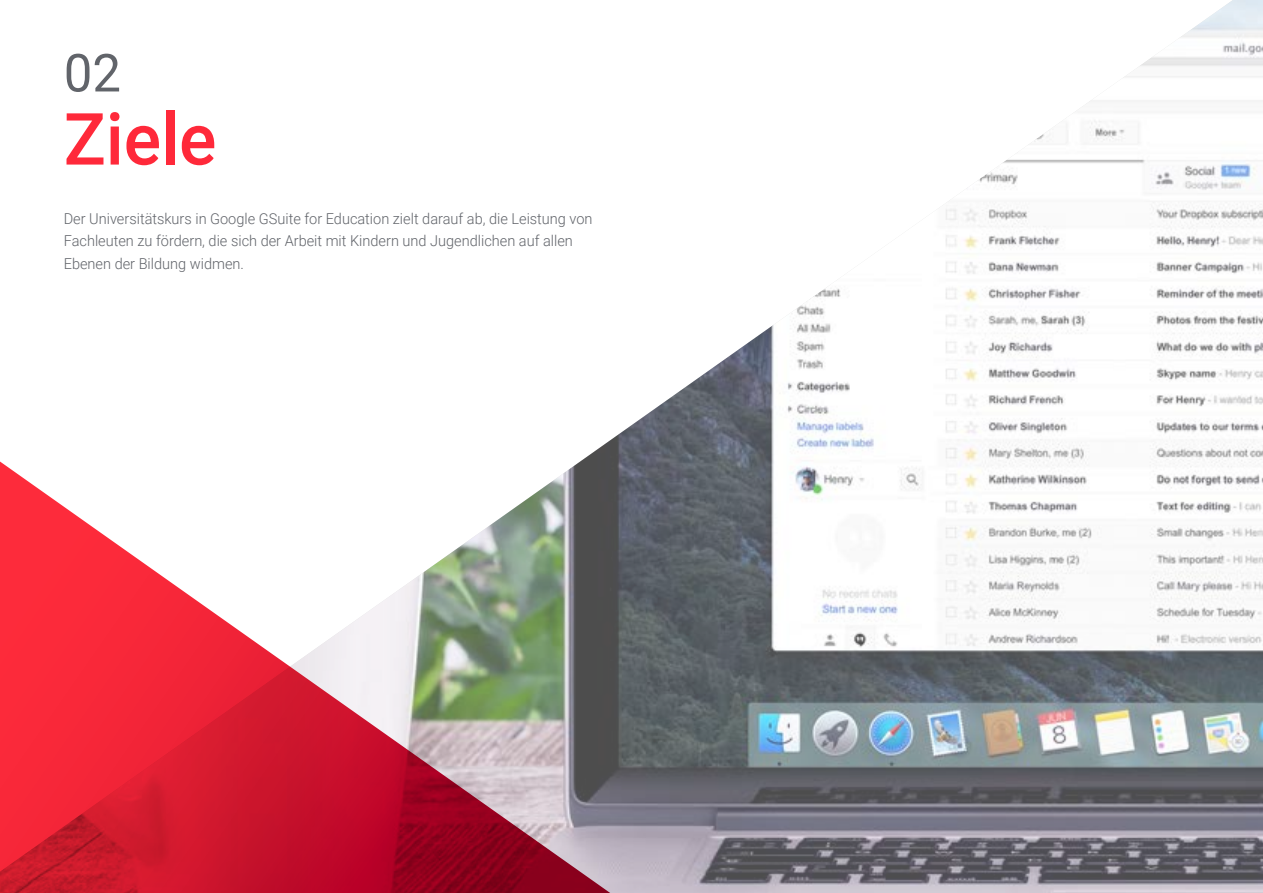
<style>
.page{position:relative;width:1263px;height:893px;background:#fff}
.page>*{position:absolute;margin:0;border:0;box-sizing:border-box;transform-origin:0 0}
.t1{font:500 72px "Roboto";color:#ff293a}
.t2{font:52.5px "Roboto";color:#61646a}
.t3{font:300 15px/22.5px "Roboto";color:#61646a}
</style>
<div class="page">
<img style="left:602px;top:0;width:661px;height:893px">
<svg style="left:0;top:446px;width:640px;height:447px"></svg>
<h2 class="t2" style="left:64px;top:36px;width:59px">02</h2>
<h1 class="t1" style="left:64px;top:89px;width:154px">Ziele</h1>
<p class="t3" style="left:64px;top:207px;width:530px">Der Universitätskurs in Google GSuite for Education zielt darauf ab, die Leistung von<br>Fachleuten zu fördern, die sich der Arbeit mit Kindern und Jugendlichen auf allen<br>Ebenen der Bildung widmen.</p>
</div>
